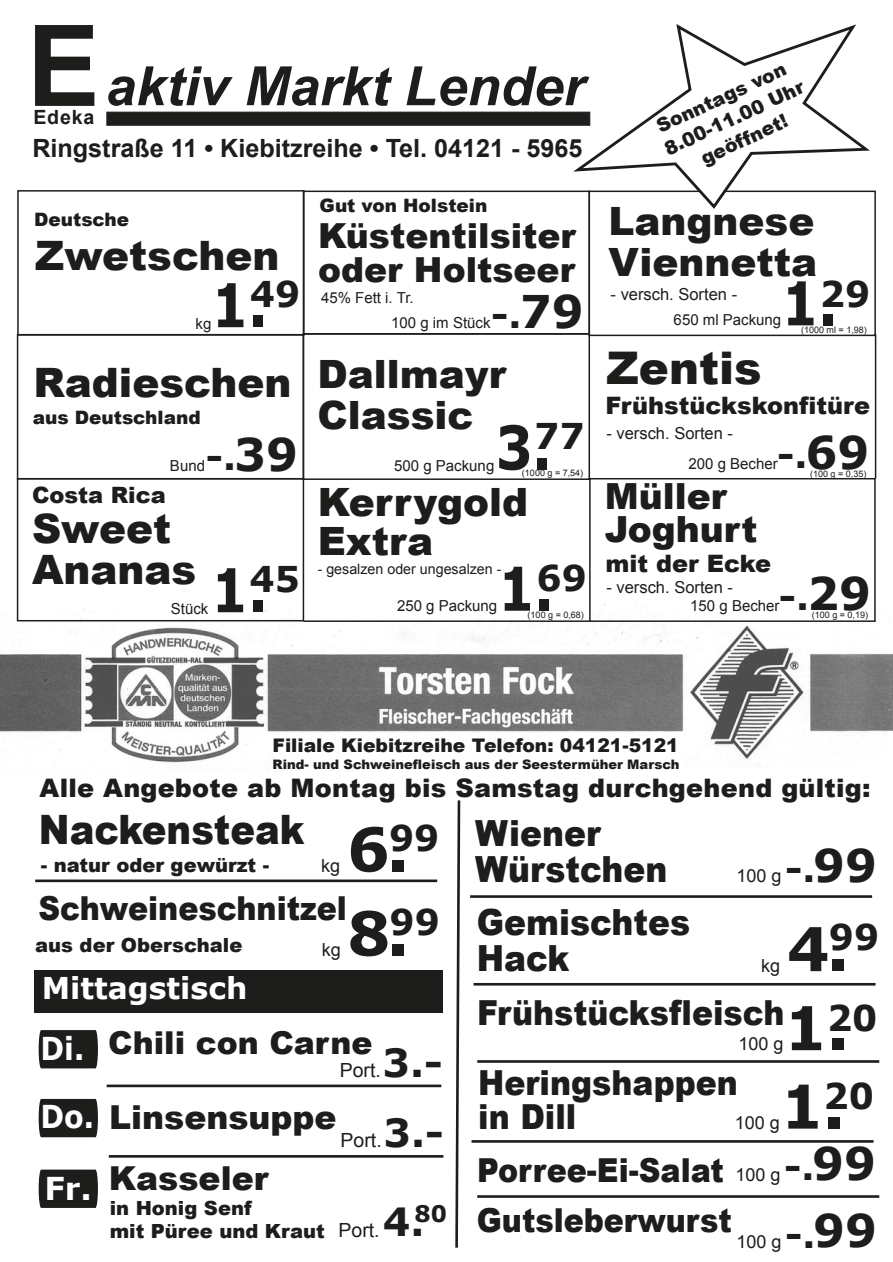
<style>
.page{position:relative;width:893px;height:1262px;background:#fff}
.page>*{position:absolute;margin:0;border:0;box-sizing:border-box;transform-origin:0 0}
.t1{font:700 60.3px "Verdana";color:#1d1d1b}
.t2{font:700 60.3px "Verdana";color:#1d1d1b;scale:.86 1}
.t3{font:italic 700 54.15px "Arial";color:#1d1d1b}
.t4{font:900 45px "Arial";color:#1d1d1b}
.t5{font:900 40.5px/40.5px "Arial";color:#1d1d1b}
.t6{font:900 40.5px "Arial";color:#1d1d1b;scale:.91 1}
.t7{font:900 39px/40.5px "Arial";color:#1d1d1b}
.t8{font:700 38.85px "Verdana";color:#1d1d1b}
.t9{font:900 36px/36px "Arial";color:#1d1d1b;scale:.91 1}
.t10{font:700 36px "Verdana";color:#1d1d1b}
.t11{font:900 36px/33px "Arial";color:#1d1d1b}
.t12{font:700 35.55px "Verdana";color:#1d1d1b}
.t13{font:900 34.5px/34.5px "Arial";color:#1d1d1b;scale:.91 1}
.t14{font:900 34.5px/34.5px "Arial";color:#1d1d1b}
.t15{font:900 33px "Arial";color:#1d1d1b;scale:.91 1}
.t16{font:900 33px "Arial";color:#1d1d1b}
.t17{font:900 31.5px "Arial";color:#1d1d1b}
.t18{font:700 31.5px "Verdana";color:#fff;scale:.91 1}
.t19{font:700 30px "Verdana";color:#fff}
.t20{font:900 25.5px "Arial";letter-spacing:.01em;color:#1d1d1b}
.t21{font:700 25.2px "Arial";color:#1d1d1b}
.t22{font:900 24px "Arial";color:#1d1d1b}
.t23{font:900 22.5px "Arial";color:#1d1d1b}
.t24{font:700 19.65px "Arial";letter-spacing:.04em;color:#1d1d1b}
.t25{font:900 19.5px/22.5px "Arial";color:#1d1d1b}
.t26{font:19.5px "Arial";color:#1d1d1b}
.t27{font:900 19.05px/23.9px "Arial";color:#1d1d1b;text-align:center}
.t28{font:900 18.75px "Arial";color:#1d1d1b}
.t29{font:900 18.45px "Arial";color:#1d1d1b}
.t30{font:18px "Arial";color:#1d1d1b}
.t31{font:16.5px "Arial";color:#1d1d1b}
.t32{font:15.15px/24.8px "Arial";color:#1d1d1b}
.t33{font:14.25px "Arial";color:#1d1d1b}
.t34{font:900 13.05px "Arial";color:#1d1d1b}
.t35{font:9px "Arial";color:#1d1d1b}
.s1{font-style:normal;font-size:112.95px}
.s2{font-size:45px}
.s3{font-family:"Verdana";font-weight:700;font-size:36px}
.s4{font-family:"Verdana";font-weight:700;font-size:45px}
.s5{font-family:"Verdana";font-weight:700;font-size:60.3px}
.s6{font-family:"Verdana";font-weight:700;font-size:35.55px}
.s7{font-family:"Verdana";font-weight:700;font-size:38.85px}
.s8{font-family:"Verdana";font-weight:700;font-size:31.5px;color:#fff}
</style>
<div class="page">
<img style="left:0;top:600px;width:892px;height:166px">
<div style="left:17px;top:190px;width:287px;height:146px;border:2px solid #1d1d1b"></div>
<div style="left:588px;top:190px;width:287px;height:146px;border:2px solid #1d1d1b"></div>
<div style="left:303px;top:190px;width:287px;height:144px;border:2px solid #1d1d1b"></div>
<div style="left:303px;top:333px;width:287px;height:147px;border:2px solid #1d1d1b"></div>
<div style="left:17px;top:334px;width:287px;height:145px;border:2px solid #1d1d1b"></div>
<div style="left:106px;top:112px;width:484px;height:14px;background:#1d1d1b;border:1px solid #1d1d1b"></div>
<hr style="left:874px;top:334px;width:2px;height:144px;background:#1d1d1b">
<div style="left:17px;top:478px;width:287px;height:143px;border:2px solid #1d1d1b"></div>
<hr style="left:303px;top:620px;width:286px;height:2px;background:#1d1d1b">
<div style="left:589px;top:478px;width:286px;height:144px;border:1px solid #1d1d1b"></div>
<svg style="left:455px;top:800px;width:26px;height:448px"></svg>
<hr style="left:473px;top:983px;width:402px;height:2px;background:#1d1d1b">
<hr style="left:470px;top:895px;width:402px;height:3px;background:#1d1d1b">
<hr style="left:477px;top:1060px;width:402px;height:2px;background:#1d1d1b">
<svg style="left:568px;top:24px;width:301px;height:187px"></svg>
<hr style="left:471px;top:1140px;width:402px;height:2px;background:#1d1d1b">
<hr style="left:35px;top:879px;width:402px;height:3px;background:#1d1d1b">
<div style="left:34px;top:969px;width:409px;height:43px;background:#1d1d1b"></div>
<div style="left:39px;top:1030px;width:59px;height:38px;background:#1d1d1b"></div>
<div style="left:39px;top:1169px;width:59px;height:38px;background:#1d1d1b"></div>
<hr style="left:109px;top:1155px;width:334px;height:2px;background:#1d1d1b">
<hr style="left:107px;top:1084px;width:334px;height:3px;background:#1d1d1b">
<div style="left:39px;top:1099px;width:59px;height:38px;background:#1d1d1b"></div>
<hr style="left:477px;top:1195px;width:402px;height:2px;background:#1d1d1b">
<p class="t3" style="left:27px;top:51px;width:559px"><span class="s1">E</span>aktiv Markt Lender</p>
<p class="t24" style="left:33px;top:104px;width:62px">Edeka</p>
<p class="t21" style="left:32px;top:131px;width:551px">Ringstraße 11 • Kiebitzreihe • Tel. 04121 - 5965</p>
<p class="t29" style="left:34px;top:206px;width:97px">Deutsche</p>
<p class="t5" style="left:35px;top:234px;width:246px">Zwetschen</p>
<p class="t12" style="left:250px;top:271px;width:52px">49</p>
<p class="t2" style="left:211px;top:267px;width:66px">1.</p>
<p class="t32" style="left:195px;top:311px;width:17px">kg</p>
<p class="t5" style="left:33px;top:361px;width:260px">Radieschen</p>
<p class="t29" style="left:33px;top:404px;width:169px">aus Deutschland</p>
<p class="t32" style="left:170px;top:454px;width:37px">Bund</p>
<p class="t10" style="left:206px;top:434px;width:94px">-.<span class="s2">39</span></p>
<p class="t23" style="left:32px;top:478px;width:135px">Costa Rica</p>
<p class="t5" style="left:32px;top:507px;width:166px">Sweet<br>Ananas</p>
<p class="t32" style="left:171px;top:596px;width:39px">Stück</p>
<p class="t12" style="left:249px;top:556px;width:52px">45</p>
<p class="t2" style="left:211px;top:552px;width:66px">1.</p>
<p class="t29" style="left:319px;top:192px;width:169px">Gut von Holstein</p>
<p class="t14" style="left:318px;top:217px;width:259px">Küstentilsiter oder Holtseer</p>
<p class="t32" style="left:391px;top:285px;width:101px;text-indent:-70px">45% Fett i. Tr.<br>100 g im Stück</p>
<p class="t10" style="left:491px;top:292px;width:94px">-.<span class="s2">79</span></p>
<p class="t7" style="left:317px;top:353px;width:190px">Dallmayr<br>Classic</p>
<p class="t32" style="left:394px;top:453px;width:102px">500 g Packung</p>
<p class="t12" style="left:534px;top:414px;width:52px">77</p>
<p class="t2" style="left:495px;top:409px;width:66px">3.</p>
<p class="t35" style="left:522px;top:467px;width:63px">(1000 g = 7,54)</p>
<p class="t7" style="left:317px;top:481px;width:212px;line-height:39px">Kerrygold<br>Extra</p>
<p class="t33" style="left:318px;top:560px;width:185px">- gesalzen oder ungesalzen -</p>
<p class="t12" style="left:536px;top:555px;width:52px">69</p>
<p class="t2" style="left:498px;top:550px;width:66px">1.</p>
<p class="t32" style="left:397px;top:593px;width:102px">250 g Packung</p>
<p class="t35" style="left:527px;top:609px;width:58px">(100 g = 0,68)</p>
<p class="t27" style="left:650px;top:117px;width:153px;rotate:-25deg">Sonntags von<br>8.00-11.00 Uhr geöffnet!</p>
<p class="t7" style="left:608px;top:200px;width:210px">Langnese<br>Viennetta</p>
<p class="t2" style="left:781px;top:265px;width:105px">1.<sup>29</sup></p>
<p class="t31" style="left:610px;top:283px;width:128px">- versch. Sorten -</p>
<p class="t32" style="left:673px;top:308px;width:109px">650 ml Packung</p>
<p class="t35" style="left:801px;top:324px;width:67px">(1000 ml = 1,98)</p>
<p class="t4" style="left:606px;top:335px;width:156px">Zentis</p>
<p class="t22" style="left:605px;top:388px;width:266px">Frühstückskonfitüre</p>
<p class="t31" style="left:606px;top:423px;width:128px">- versch. Sorten -</p>
<p class="t32" style="left:688px;top:452px;width:91px">200 g Becher</p>
<p class="t10" style="left:777px;top:432px;width:94px">-.<span class="s2">69</span></p>
<p class="t35" style="left:810px;top:467px;width:58px">(100 g = 0,35)</p>
<p class="t11" style="left:604px;top:479px;width:154px">Müller<br>Joghurt</p>
<p class="t22" style="left:605px;top:546px;width:167px">mit der Ecke</p>
<p class="t10" style="left:779px;top:573px;width:94px">-.<span class="s2">29</span></p>
<p class="t35" style="left:811px;top:609px;width:58px">(100 g = 0,19)</p>
<p class="t31" style="left:606px;top:576px;width:128px">- versch. Sorten -</p>
<p class="t32" style="left:690px;top:593px;width:91px">150 g Becher</p>
<p class="t28" style="left:272px;top:731px;width:408px">Filiale Kiebitzreihe Telefon: 04121-5121</p>
<p class="t34" style="left:272px;top:754px;width:408px">Rind- und Schweinefleisch aus der Seestermüher Marsch</p>
<p class="t20" style="left:40px;top:769px;width:832px">Alle Angebote ab Montag bis Samstag durchgehend gültig:</p>
<p class="t6" style="left:39px;top:800px;width:293px">Nackensteak</p>
<p class="t25" style="left:41px;top:852px;width:230px">- natur oder gewürzt -</p>
<p class="t30" style="left:321px;top:854px;width:21px">kg</p>
<p class="t1" style="left:347px;top:811px;width:94px">6.<sup>99</sup></p>
<p class="t9" style="left:475px;top:813px;width:213px">Wiener<br>Würstchen</p>
<p class="t30" style="left:736px;top:864px;width:142px">100 g <span class="s3">-.</span><span class="s4">99</span></p>
<p class="t15" style="left:38px;top:884px;width:340px">Schweineschnitzel</p>
<p class="t9" style="left:347px;top:902px;width:378px;text-align:center"><span class="s5">8.</span><span class="s6">99</span> Gemischtes<br>Hack</p>
<p class="t1" style="left:786px;top:910px;width:94px">4.<sup>99</sup></p>
<p class="t25" style="left:35px;top:933px;width:209px">aus der Oberschale</p>
<p class="t30" style="left:322px;top:938px;width:21px">kg</p>
<p class="t30" style="left:761px;top:953px;width:21px">kg</p>
<p class="t19" style="left:42px;top:969px;width:207px">Mittagstisch</p>
<p class="t18" style="left:41px;top:1028px;width:50px">Di.</p>
<p class="t13" style="left:477px;top:994px;width:339px">Frühstücksfleisch</p>
<p class="t1" style="left:784px;top:989px;width:95px">1.<sup>20</sup></p>
<p class="t17" style="left:108px;top:1020px;width:266px">Chili con Carne</p>
<p class="t30" style="left:738px;top:1032px;width:47px">100 g</p>
<p class="t26" style="left:340px;top:1057px;width:105px">Port.<span class="s7">3.-</span></p>
<p class="t13" style="left:478px;top:1064px;width:287px">Heringshappen in Dill</p>
<p class="t1" style="left:780px;top:1068px;width:95px">1.<sup>20</sup></p>
<p class="t16" style="left:41px;top:1092px;width:297px"><span class="s8">Do.</span> Linsensuppe</p>
<p class="t30" style="left:735px;top:1110px;width:47px">100 g</p>
<p class="t26" style="left:340px;top:1127px;width:105px">Port.<span class="s7">3.-</span></p>
<p class="t30" style="left:735px;top:1162px;width:142px">100 g <span class="s3">-.</span><span class="s4">99</span></p>
<p class="t15" style="left:477px;top:1146px;width:273px">Porree-Ei-Salat</p>
<p class="t16" style="left:44px;top:1154px;width:225px"><sub>Fr.</sub> Kasseler</p>
<p class="t25" style="left:110px;top:1196px;width:217px">in Honig Senf<br>mit Püree und Kraut</p>
<p class="t8" style="left:383px;top:1197px;width:66px">4.<sup>80</sup></p>
<p class="t15" style="left:476px;top:1196px;width:282px">Gutsleberwurst</p>
<p class="t30" style="left:736px;top:1230px;width:142px">100 g <span class="s3">-.</span><span class="s4">99</span></p>
<p class="t26" style="left:338px;top:1217px;width:43px">Port.</p>
</div>
